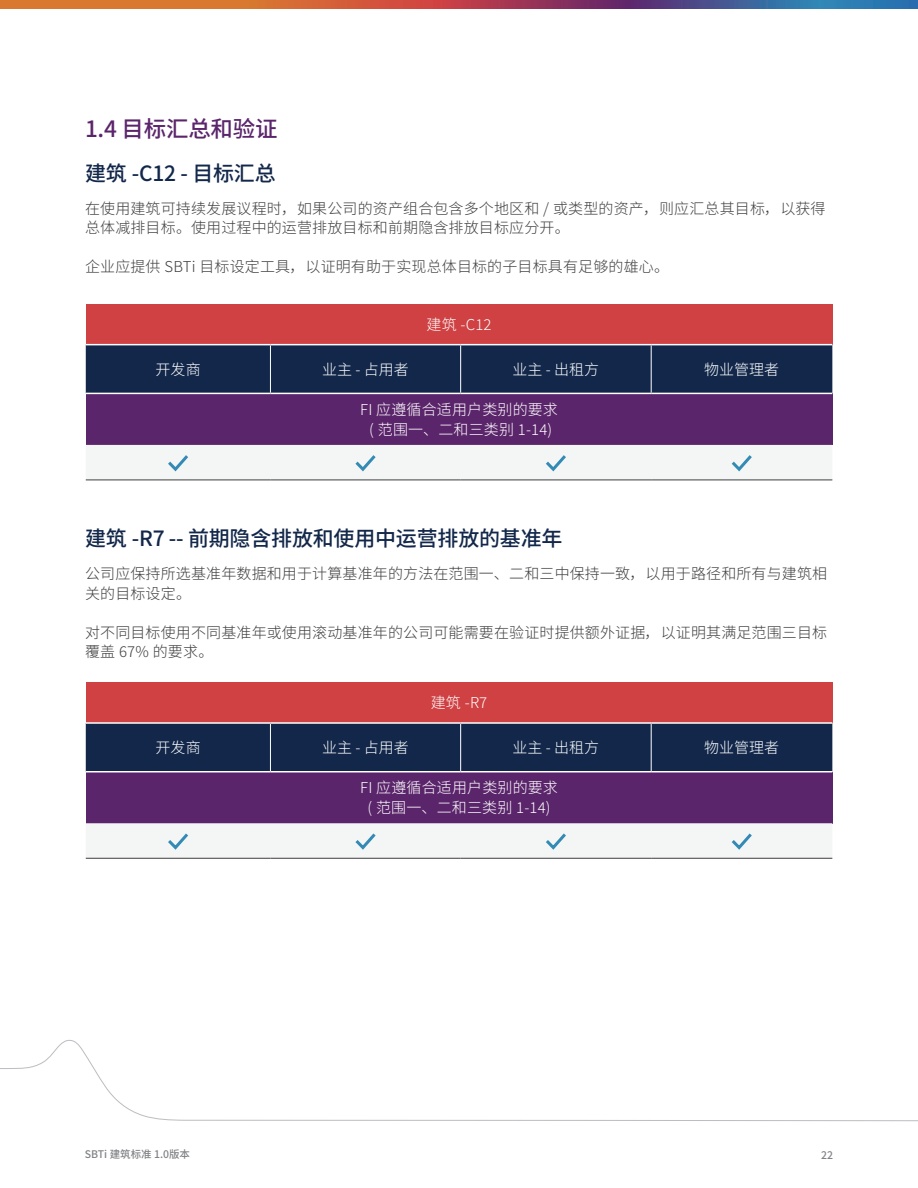
<style>
.page{position:relative;width:918px;height:1188px;background:#fff}
.page>*{position:absolute;margin:0;border:0;box-sizing:border-box;transform-origin:0 0}
.t1{font:500 22.5px "Source Han Sans CN";letter-spacing:-.01em;color:#5b256b}
.t2{font:500 21px "Source Han Sans CN";letter-spacing:-.01em;color:#12274a}
.Bullet{font:300 15px/19.5px "Source Han Sans CN";letter-spacing:.01em;color:#3e3e3f}
.Body{font:300 15px "Source Han Sans CN";letter-spacing:.01em;color:#fff}
.t3{font:500 10.5px "Source Han Sans CN";color:#808285}
</style>
<div class="page">
<svg style="left:0;top:0;width:918px;height:9px;background:#985d5c"></svg>
<svg style="left:0;top:1040px;width:918px;height:82px"></svg>
<div style="left:86px;top:304px;width:746px;height:41px;background:#cf4143"></div>
<div style="left:86px;top:345px;width:746px;height:48px;background:#12274a"></div>
<div style="left:86px;top:393px;width:746px;height:52px;background:#5b256b"></div>
<hr style="left:460px;top:345px;width:1px;height:48px;background:#fff">
<hr style="left:86px;top:480px;width:184px;height:1px;background:#3e3e3f">
<hr style="left:270px;top:480px;width:191px;height:1px;background:#3e3e3f">
<hr style="left:461px;top:480px;width:190px;height:1px;background:#3e3e3f">
<hr style="left:651px;top:480px;width:181px;height:1px;background:#3e3e3f">
<hr style="left:651px;top:345px;width:1px;height:48px;background:#fff">
<hr style="left:270px;top:345px;width:1px;height:48px;background:#fff">
<hr style="left:86px;top:393px;width:184px;height:1px;background:#fff">
<hr style="left:270px;top:393px;width:191px;height:1px;background:#fff">
<hr style="left:461px;top:393px;width:190px;height:1px;background:#fff">
<hr style="left:651px;top:393px;width:181px;height:1px;background:#fff">
<hr style="left:86px;top:344px;width:184px;height:1px;background:#fff">
<hr style="left:270px;top:344px;width:191px;height:1px;background:#fff">
<hr style="left:461px;top:344px;width:190px;height:1px;background:#fff">
<hr style="left:651px;top:344px;width:181px;height:1px;background:#fff">
<div style="left:86px;top:445px;width:746px;height:35px;background:#f4f5f5"></div>
<div style="left:86px;top:682px;width:746px;height:41px;background:#cf4143"></div>
<div style="left:86px;top:724px;width:746px;height:47px;background:#12274a"></div>
<div style="left:86px;top:772px;width:746px;height:51px;background:#5b256b"></div>
<hr style="left:460px;top:724px;width:1px;height:47px;background:#fff">
<hr style="left:86px;top:858px;width:184px;height:1px;background:#3e3e3f">
<hr style="left:270px;top:858px;width:191px;height:1px;background:#3e3e3f">
<hr style="left:461px;top:858px;width:190px;height:1px;background:#3e3e3f">
<hr style="left:651px;top:858px;width:181px;height:1px;background:#3e3e3f">
<hr style="left:651px;top:724px;width:1px;height:47px;background:#fff">
<hr style="left:270px;top:724px;width:1px;height:47px;background:#fff">
<hr style="left:86px;top:722px;width:184px;height:2px;background:#fff">
<hr style="left:270px;top:722px;width:191px;height:2px;background:#fff">
<hr style="left:461px;top:722px;width:190px;height:2px;background:#fff">
<hr style="left:651px;top:722px;width:181px;height:2px;background:#fff">
<svg style="left:86px;top:823px;width:746px;height:35px"></svg>
<h2 class="t1" style="left:85px;top:116px;width:194px">1.4 目标汇总和验证</h2>
<h3 class="t2" style="left:85px;top:161px;width:192px">建筑 -C12 - 目标汇总</h3>
<p class="Bullet" style="left:85px;top:199px;width:742px">在使用建筑可持续发展议程时，如果公司的资产组合包含多个地区和 / 或类型的资产，则应汇总其目标，以获得总体减排目标。使用过程中的运营排放目标和前期隐含排放目标应分开。</p>
<p class="Bullet" style="left:85px;top:257px;width:586px">企业应提供 SBTi 目标设定工具，以证明有助于实现总体目标的子目标具有足够的雄心。</p>
<p class="Body" style="left:427px;top:316px;width:66px">建筑 -C12</p>
<p class="Body" style="left:155px;top:361px;width:47px">开发商</p>
<p class="Body" style="left:322px;top:361px;width:88px">业主 - 占用者</p>
<p class="Body" style="left:513px;top:361px;width:88px">业主 - 出租方</p>
<p class="Body" style="left:704px;top:361px;width:76px">物业管理者</p>
<p class="Body" style="left:360px;top:401px;width:199px">FI 应遵循合适用户类别的要求</p>
<p class="Body" style="left:369px;top:421px;width:185px">( 范围一、二和三类别 1-14)</p>
<h3 class="t2" style="left:85px;top:527px;width:479px">建筑 -R7 -- 前期隐含排放和使用中运营排放的基准年</h3>
<p class="Bullet" style="left:85px;top:564px;width:744px">公司应保持所选基准年数据和用于计算基准年的方法在范围一、二和三中保持一致，以用于路径和所有与建筑相关的目标设定。</p>
<p class="Bullet" style="left:85px;top:623px;width:744px">对不同目标使用不同基准年或使用滚动基准年的公司可能需要在验证时提供额外证据，以证明其满足范围三目标覆盖 67% 的要求。</p>
<p class="Body" style="left:431px;top:695px;width:58px">建筑 -R7</p>
<p class="Body" style="left:155px;top:739px;width:47px">开发商</p>
<p class="Body" style="left:322px;top:739px;width:88px">业主 - 占用者</p>
<p class="Body" style="left:513px;top:739px;width:88px">业主 - 出租方</p>
<p class="Body" style="left:704px;top:739px;width:77px">物业管理者</p>
<p class="Body" style="left:360px;top:780px;width:199px">FI 应遵循合适用户类别的要求</p>
<p class="Body" style="left:368px;top:799px;width:185px">( 范围一、二和三类别 1-14)</p>
<p class="t3" style="left:85px;top:1148px;width:107px">SBTi 建筑标准 1.0版本</p>
<p class="t3" style="left:821px;top:1150px;width:13px">22</p>
</div>
